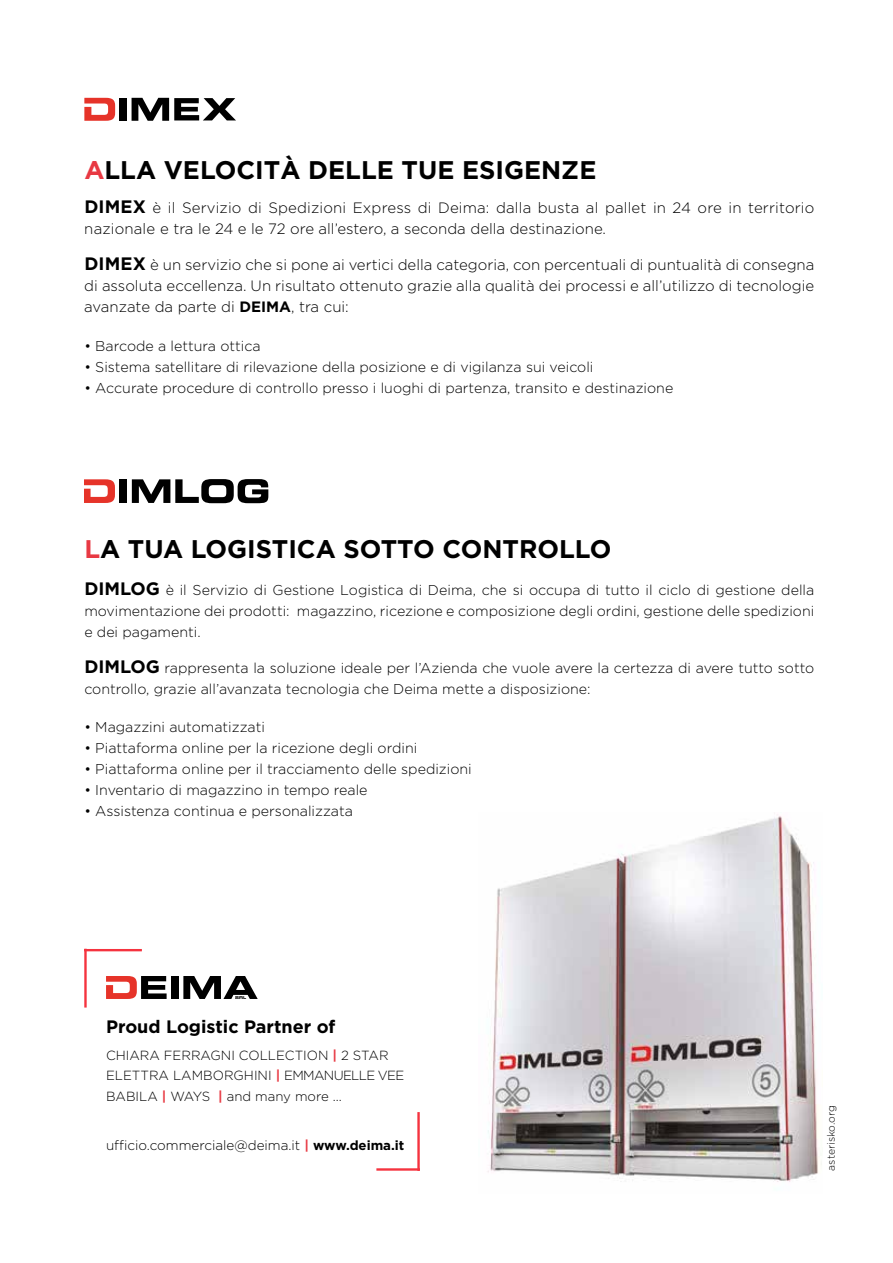
<style>
.page{position:relative;width:893px;height:1263px;background:#fff}
.page>*{position:absolute;margin:0;border:0;box-sizing:border-box;transform-origin:0 0}
.t1{font:700 25.5px "Gotham";color:#000}
.t2{font:700 18px "Gotham";color:#000}
.t3{font:300 15px/21px "Gotham";color:#000}
.t4{font:300 14.25px/21px "Gotham";color:#000;text-align:justify}
.t5{font:300 13.5px "Gotham";color:#000}
.t6{font:300 13.2px/20.5px "Gotham";color:#000}
.t7{font:300 10.5px "Gotham";color:#000}
.s1{color:#e83943}
.s2{font-weight:700;font-size:18px}
.s3{font-weight:700}
.s4{font-weight:700;color:#e83943}
.s5{font-weight:700;font-size:13.2px;color:#e83943}
.s6{font-weight:700;font-size:13.2px}
</style>
<div class="page">
<svg style="left:84px;top:98px;width:31px;height:23px"></svg>
<div style="left:119px;top:98px;width:7px;height:23px;background:#000"></div>
<svg style="left:132px;top:98px;width:104px;height:23px"></svg>
<div style="left:119px;top:479px;width:8px;height:24px;background:#000"></div>
<svg style="left:132px;top:479px;width:136px;height:24px"></svg>
<svg style="left:84px;top:479px;width:31px;height:24px"></svg>
<img style="left:487px;top:814px;width:335px;height:368px">
<div style="left:171px;top:976px;width:7px;height:23px;background:#000"></div>
<svg style="left:106px;top:976px;width:61px;height:23px"></svg>
<svg style="left:183px;top:976px;width:75px;height:23px"></svg>
<hr style="left:84px;top:949px;width:58px;height:2px;background:#f5333f">
<hr style="left:84px;top:949px;width:3px;height:58px;background:#f5333f">
<hr style="left:376px;top:1168px;width:44px;height:3px;background:#f5333f">
<hr style="left:417px;top:1112px;width:3px;height:59px;background:#f5333f">
<h1 class="t1" style="left:84px;top:155px;width:514px"><span class="s1">A</span>LLA VELOCITÀ DELLE TUE ESIGENZE</h1>
<p class="t3" style="left:84px;top:197px;width:732px"><span class="s2">DIMEX</span> è il Servizio di Spedizioni Express di Deima: dalla busta al pallet in 24 ore in territorio nazionale e tra le 24 e le 72 ore all’estero, a seconda della destinazione.</p>
<p class="t3" style="left:84px;top:254px;width:731px;text-align:justify"><span class="s2">DIMEX</span> è un servizio che si pone ai vertici della categoria, con percentuali di puntualità di consegna di assoluta eccellenza. Un risultato ottenuto grazie alla qualità dei processi e all’utilizzo di tecnologie avanzate da parte di <span class="s3">DEIMA</span>, tra cui:</p>
<p class="t4" style="left:84px;top:335px;width:178px">• Barcode a lettura ottica</p>
<p class="t4" style="left:84px;top:356px;width:511px">• Sistema satellitare di rilevazione della posizione e di vigilanza sui veicoli</p>
<p class="t4" style="left:84px;top:377px;width:590px">• Accurate procedure di controllo presso i luoghi di partenza, transito e destinazione</p>
<h1 class="t1" style="left:84px;top:534px;width:529px"><span class="s1">L</span>A TUA LOGISTICA SOTTO CONTROLLO</h1>
<p class="t4" style="left:84px;top:580px;width:731px"><span class="s2">DIMLOG</span> è il Servizio di Gestione Logistica di Deima, che si occupa di tutto il ciclo di gestione della movimentazione dei prodotti: magazzino, ricezione e composizione degli ordini, gestione delle spedizioni e dei pagamenti.</p>
<p class="t4" style="left:84px;top:658px;width:731px"><span class="s2">DIMLOG</span> rappresenta la soluzione ideale per l’Azienda che vuole avere la certezza di avere tutto sotto controllo, grazie all’avanzata tecnologia che Deima mette a disposizione:</p>
<p class="t4" style="left:84px;top:717px;width:182px">• Magazzini automatizzati</p>
<p class="t4" style="left:84px;top:738px;width:334px">• Piattaforma online per la ricezione degli ordini</p>
<p class="t4" style="left:84px;top:759px;width:389px">• Piattaforma online per il tracciamento delle spedizioni</p>
<p class="t4" style="left:84px;top:780px;width:285px">• Inventario di magazzino in tempo reale</p>
<p class="t4" style="left:84px;top:801px;width:270px">• Assistenza continua e personalizzata</p>
<p class="t2" style="left:106px;top:1016px;width:231px">Proud Logistic Partner of</p>
<p class="t6" style="left:106px;top:1044px;width:300px">CHIARA FERRAGNI COLLECTION <span class="s4">|</span> 2 STAR<br>ELETTRA LAMBORGHINI <span class="s4">|</span> EMMANUELLE VEE<br>BABILA <span class="s4">|</span> WAYS <span class="s4">|</span> and many more ...</p>
<p class="t5" style="left:106px;top:1138px;width:300px">ufficio.commerciale@deima.it <span class="s5">|</span> <span class="s6">www.deima.it</span></p>
<p class="t7" style="left:825px;top:1170px;width:67px;rotate:-90deg">asterisko.org</p>
</div>
